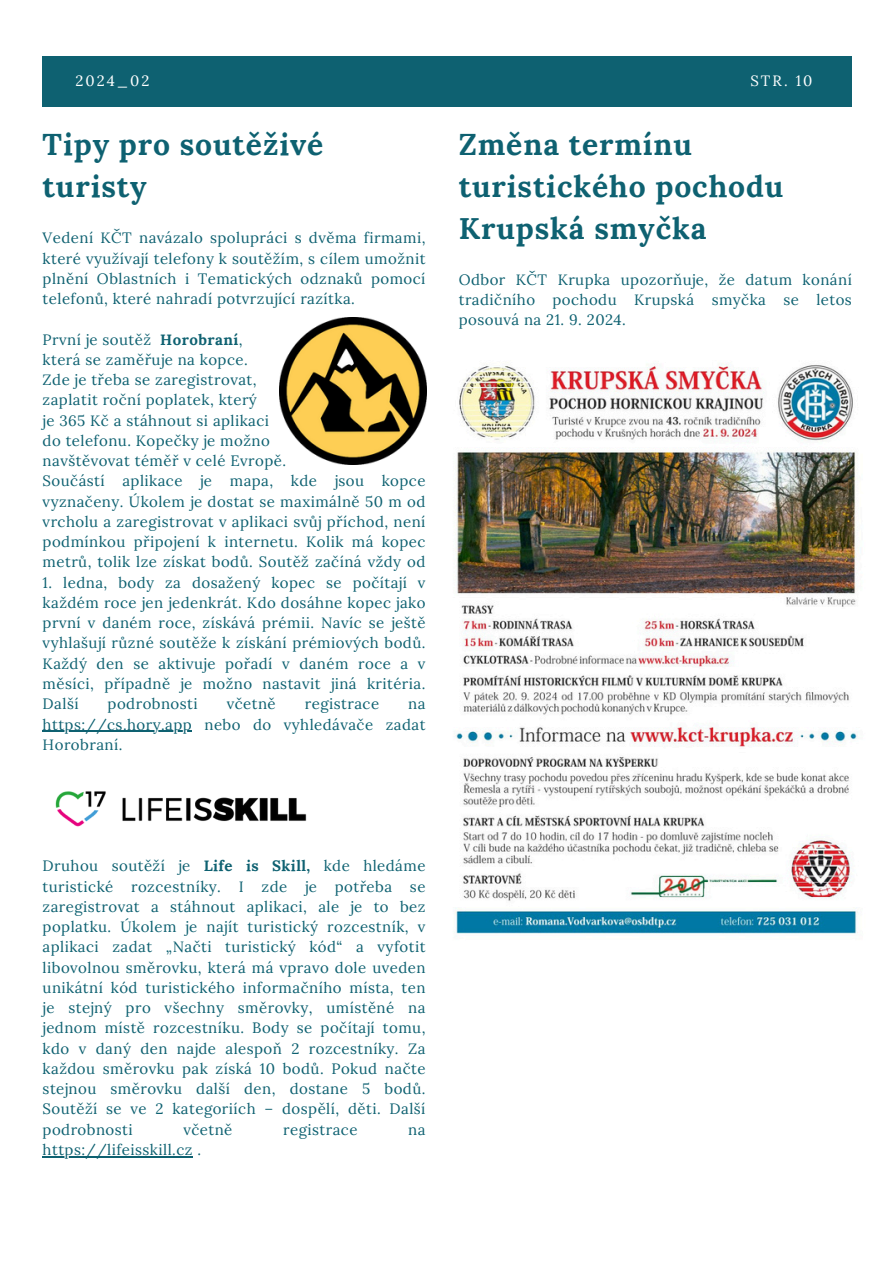
<style>
.page{position:relative;width:894px;height:1264px;background:#fff}
.page>*{position:absolute;margin:0;border:0;box-sizing:border-box;transform-origin:0 0}
.t1{font:700 30px/41.7px "Lora";letter-spacing:.03em;color:#0e6171}
.t2{font:15px/20.2px "Lora";letter-spacing:.03em;color:#0e6171;text-align:justify}
.t3{font:14.85px "Lora";letter-spacing:.14em;color:#fff}
.s1{font-weight:700}
</style>
<div class="page">
<div style="left:43px;top:56px;width:809px;height:50px;background:#0e6171"></div>
<hr style="left:43px;top:730px;width:149px;height:1px;background:#0e6171">
<hr style="left:43px;top:1156px;width:150px;height:1px;background:#0e6171">
<img style="left:280px;top:318px;width:146px;height:146px">
<img style="left:55px;top:791px;width:252px;height:36px">
<img style="left:454px;top:363px;width:405px;height:571px">
<p class="t3" style="left:75px;top:71px;width:75px">2024_02</p>
<p class="t3" style="left:750px;top:71px;width:64px">STR. 10</p>
<h2 class="t1" style="left:43px;top:124px;width:282px">Tipy pro soutěživé turisty</h2>
<h1 class="t2" style="left:43px;top:228px;width:384px">Vedení KČT navázalo spolupráci s dvěma firmami, které využívají telefony k soutěžím, s cílem umožnit plnění Oblastních i Tematických odznaků pomocí telefonů, které nahradí potvrzující razítka.</h1>
<p class="t2" style="left:43px;top:329px;width:201px">První je soutěž <span class="s1">Horobraní</span>,</p>
<p class="t2" style="left:43px;top:349px;width:206px">která se zaměřuje na kopce.</p>
<p class="t2" style="left:43px;top:369px;width:215px">Zde je třeba se zaregistrovat,</p>
<p class="t2" style="left:43px;top:390px;width:216px">zaplatit roční poplatek, který</p>
<p class="t2" style="left:43px;top:410px;width:228px">je 365 Kč a stáhnout si aplikaci</p>
<p class="t2" style="left:43px;top:430px;width:228px">do telefonu. Kopečky je možno</p>
<p class="t2" style="left:43px;top:450px;width:245px">navštěvovat téměř v celé Evropě.</p>
<p class="t2" style="left:43px;top:471px;width:384px">Součástí aplikace je mapa, kde jsou kopce vyznačeny. Úkolem je dostat se maximálně 50 m od vrcholu a zaregistrovat v aplikaci svůj příchod, není podmínkou připojení k internetu. Kolik má kopec metrů, tolik lze získat bodů. Soutěž začíná vždy od</p>
<p class="t2" style="left:43px;top:572px;width:384px">1. ledna, body za dosažený kopec se počítají v každém roce jen jedenkrát. Kdo dosáhne kopec jako první v daném roce, získává prémii. Navíc se ještě vyhlašují různé soutěže k získání prémiových bodů.<br>Každý den se aktivuje pořadí v daném roce a v měsíci, případně je možno nastavit jiná kritéria.<br>Další</p>
<p class="t2" style="left:108px;top:693px;width:92px">podrobnosti</p>
<p class="t2" style="left:227px;top:693px;width:50px">včetně</p>
<p class="t2" style="left:305px;top:693px;width:76px">registrace</p>
<p class="t2" style="left:408px;top:693px;width:19px">na</p>
<p class="t2" style="left:43px;top:714px;width:384px">https://cs.hory.app nebo do vyhledávače zadat<br>Horobraní.</p>
<p class="t1" style="left:458px;top:124px;width:326px">Změna termínu turistického pochodu<br>Krupská smyčka</p>
<p class="t2" style="left:458px;top:269px;width:394px">Odbor KČT Krupka upozorňuje, že datum konání tradičního pochodu Krupská smyčka se letos posouvá na 21. 9. 2024.</p>
<p class="t2" style="left:43px;top:855px;width:384px">Druhou soutěží je <span class="s1">Life is Skill,</span> kde hledáme turistické rozcestníky. I zde je potřeba se zaregistrovat a stáhnout aplikaci, ale je to bez poplatku. Úkolem je najít turistický rozcestník, v aplikaci zadat „Načti turistický kód“ a vyfotit libovolnou směrovku, která má vpravo dole uveden unikátní kód turistického informačního místa, ten je stejný pro všechny směrovky, umístěné na jednom místě rozcestníku. Body se počítají tomu, kdo v daný den najde alespoň 2 rozcestníky. Za</p>
<p class="t2" style="left:43px;top:1058px;width:384px">každou směrovku pak získá 10 bodů. Pokud načte stejnou směrovku další den, dostane 5 bodů.<br>Soutěží se ve 2 kategoriích – dospělí, děti. Další podrobnosti</p>
<p class="t2" style="left:183px;top:1119px;width:50px">včetně</p>
<p class="t2" style="left:283px;top:1119px;width:76px">registrace</p>
<p class="t2" style="left:408px;top:1119px;width:19px">na</p>
<p class="t2" style="left:43px;top:1139px;width:160px">https://lifeisskill.cz .</p>
</div>
